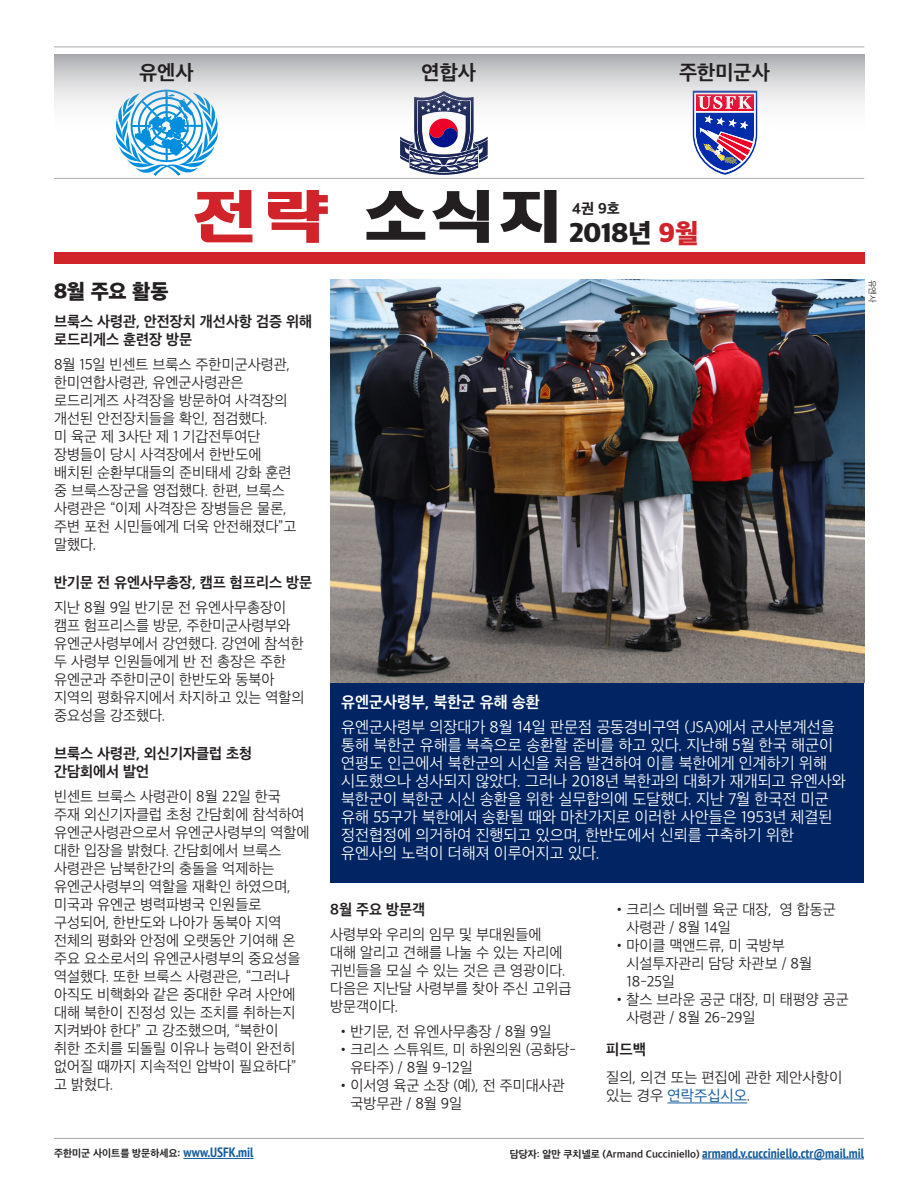
<style>
.page{position:relative;width:918px;height:1188px;background:#fff}
.page>*{position:absolute;margin:0;border:0;box-sizing:border-box;transform-origin:0 0}
.t1{font:60px "Baekmuk Headline";color:#231f20;scale:1.1 1}
.t2{font:800 27px "Apple SD Gothic Neo";color:#231f20}
.t3{font:700 21px "Apple SD Gothic Neo";color:#231f20}
.t4{font:800 21px "Apple SD Gothic Neo";color:#231f20}
.SN18_Art-HeadingNew{font:300 16.5px/18px "Apple SD Gothic Neo";color:#fff}
.SN18_Art-HeadingNew-2{font:700 16.5px "Apple SD Gothic Neo";color:#fff}
.SN18_Body_KOR{font:300 15.3px/18px "Apple SD Gothic Neo";color:#231f20}
.SN18_Body_KOR-2{font:700 15.3px/18px "Apple SD Gothic Neo";color:#231f20}
.SN18_Heading_KOR{font:700 15.3px "Apple SD Gothic Neo";color:#231f20}
.t5{font:800 15px "Apple SD Gothic Neo";color:#231f20}
.t6{font:700 condensed 13.5px "PT Sans";color:#175d9e}
.t7{font:700 10.5px "Apple SD Gothic Neo";color:#231f20}
.SN17_Attribution{font:300 9px "Apple SD Gothic Neo";color:#231f20}
.s1{color:#d1232a}
.s2{font-weight:400;color:#175d9e}
.s3{font-family:"PT Sans";font-stretch:condensed;font-size:13.5px;color:#175d9e}
.s4{font-family:"Apple SD Gothic Neo";font-stretch:normal;font-size:10.5px;color:#231f20}
</style>
<div class="page">
<svg style="left:400px;top:136px;width:88px;height:39px"></svg>
<svg style="left:692px;top:136px;width:66px;height:39px"></svg>
<svg style="left:116px;top:136px;width:102px;height:40px"></svg>
<div style="left:330px;top:680px;width:534px;height:203px;background:#002562"></div>
<img style="left:330px;top:280px;width:534px;height:403px">
<hr style="left:667px;top:1103px;width:80px;height:1px;background:#175d9e">
<hr style="left:183px;top:1158px;width:71px;height:1px;background:#175d9e">
<hr style="left:702px;top:1159px;width:162px;height:1px;background:#175d9e">
<hr style="left:54px;top:1138px;width:810px;height:1px;background:#a8a9ad">
<svg style="left:54px;top:54px;width:810px;height:82px"></svg>
<hr style="left:54px;top:46px;width:810px;height:1px;background:#a8a9ad">
<div style="left:54px;top:252px;width:810px;height:12px;background:#d1232a"></div>
<hr style="left:54px;top:178px;width:810px;height:1px;background:#a8a9ad">
<h3 class="t3" style="left:139px;top:61px;width:56px">유엔사</h3>
<h3 class="t3" style="left:422px;top:61px;width:56px">연합사</h3>
<h3 class="t3" style="left:679px;top:61px;width:92px">주한미군사</h3>
<h1 class="t1" style="left:194px;top:186px;width:339px"><span class="s1">전략</span> 소식지</h1>
<p class="t5" style="left:572px;top:200px;width:49px">4권 9호</p>
<p class="t2" style="left:569px;top:219px;width:131px">2018년 <span class="s1">9월</span></p>
<p class="t4" style="left:54px;top:280px;width:116px">8월 주요 활동</p>
<p class="SN18_Body_KOR-2" style="left:54px;top:314px;width:260px">브룩스 사령관, 안전장치 개선사항 검증 위해 로드리게스 훈련장 방문</p>
<p class="SN18_Body_KOR" style="left:54px;top:357px;width:244px">8월 15일 빈센트 브룩스 주한미군사령관, 한미연합사령관, 유엔군사령관은 로드리게즈 사격장을 방문하여 사격장의 개선된 안전장치들을 확인, 점검했다.<br>미 육군 제 3사단 제 1 기갑전투여단 장병들이 당시 사격장에서 한반도에 배치된 순환부대들의 준비태세 강화 훈련 중 브룩스장군을 영접했다. 한편, 브룩스 사령관은 “이제 사격장은 장병들은 물론, 주변 포천 시민들에게 더욱 안전해졌다”고 말했다.</p>
<p class="SN18_Body_KOR-2" style="left:54px;top:575px;width:260px">반기문 전 유엔사무총장, 캠프 험프리스 방문</p>
<p class="SN18_Body_KOR" style="left:54px;top:600px;width:252px">지난 8월 9일 반기문 전 유엔사무총장이 캠프 험프리스를 방문, 주한미군사령부와 유엔군사령부에서 강연했다. 강연에 참석한 두 사령부 인원들에게 반 전 총장은 주한 유엔군과 주한미군이 한반도와 동북아 지역의 평화유지에서 차지하고 있는 역할의 중요성을 강조했다.</p>
<p class="SN18_Body_KOR-2" style="left:54px;top:746px;width:200px">브룩스 사령관, 외신기자클럽 초청 간담회에서 발언</p>
<p class="SN18_Body_KOR" style="left:54px;top:789px;width:257px">빈센트 브룩스 사령관이 8월 22일 한국 주재 외신기자클럽 초청 간담회에 참석하여 유엔군사령관으로서 유엔군사령부의 역할에 대한 입장을 밝혔다. 간담회에서 브룩스 사령관은 남북한간의 충돌을 억제하는 유엔군사령부의 역할을 재확인 하였으며, 미국과 유엔군 병력파병국 인원들로 구성되어, 한반도와 나아가 동북아 지역 전체의 평화와 안정에 오랫동안 기여해 온 주요 요소로서의 유엔군사령부의 중요성을 역설했다. 또한 브룩스 사령관은, “그러나 아직도 비핵화와 같은 중대한 우려 사안에 대해 북한이 진정성 있는 조치를 취하는지 지켜봐야 한다” 고 강조했으며, “북한이<br>취한 조치를 되돌릴 이유나 능력이 완전히 없어질 때까지 지속적인 압박이 필요하다” 고 밝혔다.</p>
<p class="SN18_Art-HeadingNew-2" style="left:341px;top:693px;width:200px">유엔군사령부, 북한군 유해 송환</p>
<p class="SN18_Art-HeadingNew" style="left:341px;top:719px;width:506px">유엔군사령부 의장대가 8월 14일 판문점 공동경비구역 (JSA)에서 군사분계선을 통해 북한군 유해를 북측으로 송환할 준비를 하고 있다. 지난해 5월 한국 해군이 연평도 인근에서 북한군의 시신을 처음 발견하여 이를 북한에게 인계하기 위해 시도했으나 성사되지 않았다. 그러나 2018년 북한과의 대화가 재개되고 유엔사와 북한군이 북한군 시신 송환을 위한 실무합의에 도달했다. 지난 7월 한국전 미군 유해 55구가 북한에서 송환될 때와 마찬가지로 이러한 사안들은 1953년 체결된 정전협정에 의거하여 진행되고 있으며, 한반도에서 신뢰를 구축하기 위한 유엔사의 노력이 더해져 이루어지고 있다.</p>
<p class="SN18_Body_KOR-2" style="left:330px;top:901px;width:97px">8월 주요 방문객</p>
<p class="SN18_Body_KOR" style="left:330px;top:926px;width:243px">사령부와 우리의 임무 및 부대원들에<br>대해 알리고 견해를 나눌 수 있는 자리에 귀빈들을 모실 수 있는 것은 큰 영광이다. 다음은 지난달 사령부를 찾아 주신 고위급 방문객이다.</p>
<p class="SN18_Body_KOR" style="left:337px;top:1023px;width:216px">•반기문, 전 유엔사무총장 / 8월 9일</p>
<p class="SN18_Body_KOR" style="left:350px;top:1041px;width:227px;text-indent:-14px">•크리스 스튜워트, 미 하원의원 (공화당-유타주) / 8월 9-12일</p>
<p class="SN18_Body_KOR" style="left:350px;top:1077px;width:216px;text-indent:-14px">•이서영 육군 소장 (예), 전 주미대사관 국방무관 / 8월 9일</p>
<p class="SN18_Body_KOR" style="left:626px;top:901px;width:211px;text-indent:-14px">•크리스 데버렐 육군 대장, 영 합동군 사령관 / 8월 14일</p>
<p class="SN18_Body_KOR" style="left:626px;top:937px;width:187px;text-indent:-14px">•마이클 맥앤드류, 미 국방부 시설투자관리 담당 차관보 / 8월<br>18-25일</p>
<p class="SN18_Body_KOR" style="left:626px;top:991px;width:224px;text-indent:-14px">•찰스 브라운 공군 대장, 미 태평양 공군 사령관 / 8월 26-29일</p>
<p class="SN18_Heading_KOR" style="left:606px;top:1041px;width:41px">피드백</p>
<p class="SN18_Body_KOR" style="left:606px;top:1069px;width:238px;line-height:18.5px">질의, 의견 또는 편집에 관한 제안사항이 있는 경우 <span class="s2">연락주십시오</span>.</p>
<p class="SN17_Attribution" style="left:877px;top:280px;width:24px;rotate:90deg">유엔사</p>
<p class="t7" style="left:54px;top:1148px;width:201px">주한미군 사이트를 방문하세요: <span class="s3">www.USFK.mil</span></p>
<p class="t6" style="left:510px;top:1144px;width:356px"><span class="s4">담당자: 알만 쿠치넬로 (Armand Cucciniello)</span> armand.v.cucciniello.ctr@mail.mil</p>
</div>
